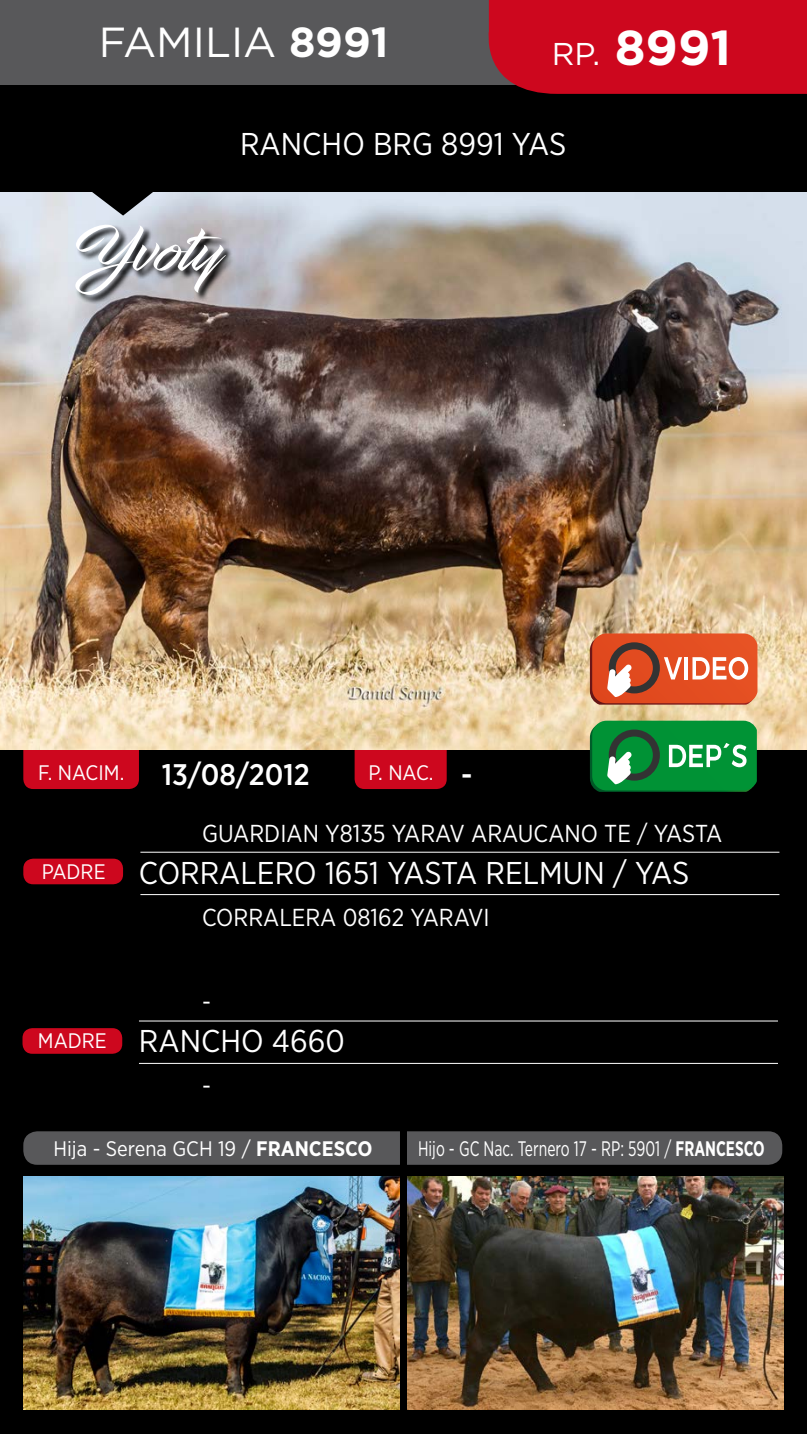
<style>
.page{position:relative;width:807px;height:1434px;background:#fff}
.page>*{position:absolute;margin:0;border:0;box-sizing:border-box;transform-origin:0 0}
.t1{font:63px "Infinite Stroke";color:#fff}
.t2{font:700 49px "Gotham";color:#fff}
.t3{font:42px "Gotham";color:#fff}
.t4{font:31.5px "Gotham Narrow";color:#fff}
.t5{font:500 29.75px "Gotham Narrow";color:#fff}
.t6{font:24.5px "Gotham Narrow";color:#fff}
.t7{font:21px "Gotham Narrow";color:#fff}
.t8{font:21px "Gotham Narrow";color:#fff;scale:.76 1}
.s1{font-weight:700}
.s2{font-weight:400;font-size:31.5px}
</style>
<div class="page">
<div style="left:0;top:749px;width:807px;height:685px;background:#000"></div>
<div style="left:23px;top:858px;width:100px;height:26px;background:#cd071e;border-radius:10px"></div>
<div style="left:22px;top:1028px;width:100px;height:26px;background:#cd071e;border-radius:10px"></div>
<hr style="left:140px;top:852px;width:639px;height:1px;background:#fff">
<hr style="left:139px;top:1020px;width:639px;height:1px;background:#fff">
<hr style="left:140px;top:894px;width:639px;height:1px;background:#fff">
<hr style="left:139px;top:1063px;width:639px;height:1px;background:#fff">
<div style="left:23px;top:1131px;width:759px;height:34px;background:#58585a;border-radius:14px"></div>
<div style="left:400px;top:1116px;width:7px;height:318px;background:#000"></div>
<div style="left:23px;top:717px;width:116px;height:72px;background:#cd071e;border-radius:10px"></div>
<div style="left:354px;top:717px;width:92px;height:72px;background:#cd071e;border-radius:10px"></div>
<div style="left:0;top:0;width:807px;height:85px;background:#58585a"></div>
<div style="left:0;top:85px;width:807px;height:115px;background:#000"></div>
<div style="left:488px;top:0;width:319px;height:94px;background:#cd071e"></div>
<img style="left:0;top:192px;width:807px;height:557px">
<img style="left:23px;top:1176px;width:377px;height:233px">
<img style="left:407px;top:1176px;width:376px;height:233px">
<svg style="left:76px;top:224px;width:159px;height:80px;background:#96969c"></svg>
<svg style="left:86px;top:192px;width:73px;height:24px"></svg>
<svg style="left:590px;top:633px;width:167px;height:71px;background:#d7603d"></svg>
<svg style="left:590px;top:720px;width:166px;height:72px;background:#22964b"></svg>
<h3 class="t3" style="left:99px;top:15px;width:291px">FAMILIA <span class="s1">8991</span></h3>
<h2 class="t2" style="left:552px;top:15px;width:181px"><span class="s2">RP.</span> 8991</h2>
<p class="t4" style="left:240px;top:125px;width:328px">RANCHO BRG 8991 YAS</p>
<h1 class="t1" style="left:75px;top:211px;width:152px">Yvoty</h1>
<p class="t5" style="left:162px;top:756px;width:149px">13/08/2012</p>
<p class="t7" style="left:38px;top:759px;width:88px">F. Nacim.</p>
<p class="t7" style="left:368px;top:759px;width:67px">P. Nac.</p>
<p class="t5" style="left:461px;top:756px;width:13px">-</p>
<p class="t7" style="left:42px;top:858px;width:65px">PADRE</p>
<p class="t7" style="left:38px;top:1028px;width:70px">MADRE</p>
<p class="t6" style="left:202px;top:818px;width:522px">GUARDIAN Y8135 YARAV ARAUCANO TE / YASTA</p>
<p class="t4" style="left:139px;top:853px;width:552px">CORRALERO 1651 YASTA RELMUN / YAS</p>
<p class="t6" style="left:202px;top:902px;width:289px">CORRALERA 08162 YARAVI</p>
<p class="t6" style="left:202px;top:986px;width:10px">-</p>
<p class="t4" style="left:139px;top:1021px;width:207px">RANCHO 4660</p>
<p class="t6" style="left:202px;top:1070px;width:10px">-</p>
<p class="t7" style="left:53px;top:1135px;width:320px">Hija - Serena GCH 19 / <span class="s1">FRANCESCO</span></p>
<p class="t8" style="left:418px;top:1135px;width:458px">Hijo - GC Nac. Ternero 17 - RP: 5901 / <span class="s1">FRANCESCO</span></p>
</div>
